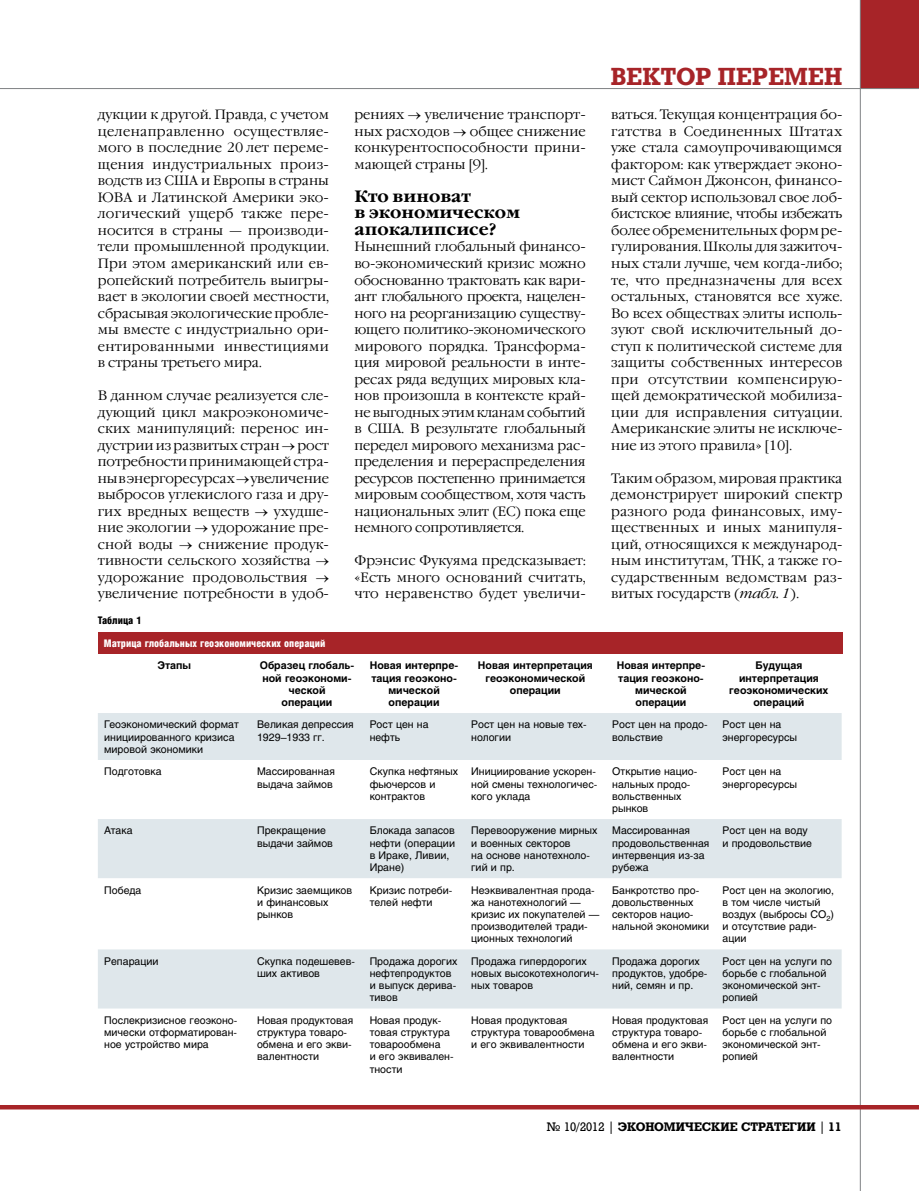
<style>
.page{position:relative;width:919px;height:1191px;background:#fff}
.page>*{position:absolute;margin:0;border:0;box-sizing:border-box;transform-origin:0 0}
.t1{font:700 24px "Rodeo";color:#a72428}
.t2{font:700 16.5px/16.5px "Garamond C";color:#000}
.t3{font:300 13.5px/16.5px "Garamond C";letter-spacing:.01em;color:#000;text-align:justify}
.t4{font:700 12px "Rodeo";color:#000}
.t5{font:12px "Rodeo";color:#000}
.t6{font:10.5px/12.1px "Helios";color:#000}
.t7{font:700 10.5px/12.1px "Helios";color:#000;text-align:center}
.t8{font:900 10.5px "Helios Cond";color:#fff}
.t9{font:900 10.5px "Helios Cond";color:#000}
.s1{font-style:italic}
.s2{font-weight:700}
.s3{font-weight:400}
</style>
<div class="page">
<div style="left:859px;top:0;width:59px;height:89px;background:#a72428"></div>
<hr style="left:0;top:88px;width:918px;height:1px;background:#808284">
<hr style="left:859px;top:0;width:1px;height:1191px;background:#808284">
<hr style="left:0;top:1105px;width:918px;height:4px;background:#a72428">
<div style="left:98px;top:632px;width:744px;height:21px;background:#a72428"></div>
<svg style="left:98px;top:713px;width:743px;height:295px;fill:#dfe7eb"></svg>
<p class="t3" style="left:98px;top:107px;width:233px">дукции к другой. Правда, с учетом целенаправленно осуществляе&shy;мого в последние 20 лет переме&shy;щения индустриальных произ&shy;водств из США и Европы в страны ЮВА и Латинской Америки эко&shy;логический ущерб также пере&shy;носится в страны — производи&shy;тели промышленной продукции.<br>При этом американский или ев&shy;ропейский потребитель выигры&shy;вает в экологии своей местности, сбрасывая экологические пробле&shy;мы вместе с индустриально ори&shy;ентированными инвестициями в страны третьего мира.</p>
<p class="t3" style="left:98px;top:388px;width:233px">В данном случае реализуется сле&shy;дующий цикл макроэкономиче&shy;ских манипуляций: перенос ин&shy;дустрии из развитых стран → рост потребности принимающей стра&shy;ны в энергоресурсах → увеличе-ние выбросов углекислого газа и дру&shy;гих вредных веществ → ухудше&shy;ние экологии → удорожание пре&shy;сной воды → снижение продук&shy;тивности сельского хозяйст-ва → удорожание продовольст-вия → увеличение потребности в удоб-</p>
<p class="t9" style="left:98px;top:614px;width:45px">Таблица 1</p>
<p class="t8" style="left:104px;top:637px;width:223px">Матрица глобальных геоэкономических операций</p>
<p class="t3" style="left:354px;top:107px;width:233px">рениях → увеличение транспорт&shy;ных расходов → общее снижение конкурентоспособности прини&shy;мающей страны [9].</p>
<p class="t2" style="left:354px;top:188px;width:167px">Кто виноват<br>в экономическом апокалипсисе?</p>
<p class="t3" style="left:354px;top:239px;width:233px">Нынешний глобальный финансо&shy;во-экономический кризис можно обоснованно трактовать как вари&shy;ант глобального проекта, нацелен&shy;ного на реорганизацию существу&shy;ющего политико-экономического мирового порядка. Трансформа&shy;ция мировой реальности в инте&shy;ресах ряда ведущих мировых кла&shy;нов произошла в контексте край&shy;не выгодных этим кланам событий в США. В результате глобальный передел мирового механизма рас&shy;пределения и перераспределения ресурсов постепенно принимается мировым сообществом, хотя часть национальных элит (ЕC) пока еще немного сопротивляется.</p>
<p class="t3" style="left:354px;top:553px;width:233px">Фрэнсис Фукуяма предсказывает: «Есть много оснований считать, что неравенство будет увеличи-</p>
<h1 class="t1" style="left:610px;top:62px;width:34px">ВЕКТОР</h1>
<h1 class="t1" style="left:717px;top:62px;width:19px">ПЕРЕМЕН</h1>
<p class="t3" style="left:611px;top:107px;width:233px">ваться. Текущая концентрация бо&shy;гатства в Соединенных Штатах уже стала самоупрочивающимся фактором: как утверждает эконо&shy;мист Саймон Джонсон, финансо&shy;вый сектор использовал свое лоб&shy;бистское влияние, чтобы избежать более обременительных форм ре&shy;гулирования. Школы для зажиточ&shy;ных стали лучше, чем когда-либо; те, что предназначены для всех остальных, становятся все хуже.<br>Во всех обществах элиты исполь&shy;зуют свой исключительный до&shy;ступ к политической системе для защиты собственных интересов при отсутствии компенсирую&shy;щей демократической мобилиза&shy;ции для исправления ситуации.<br>Американские элиты не исключе&shy;ние из этого правила» [10].</p>
<p class="t3" style="left:611px;top:470px;width:233px">Таким образом, мировая практика демонстрирует широкий спектр разного рода финансовых, иму&shy;щественных и иных манипуля&shy;ций, относящихся к международ&shy;ным институтам, ТНК, а также го&shy;сударственным ведомствам раз&shy;витых государств (<span class="s1">табл. 1</span>).</p>
<p class="t7" style="left:157px;top:659px;width:35px">Этапы</p>
<p class="t7" style="left:260px;top:659px;width:96px">Образец глобаль&shy;ной геоэкономи&shy;ческой<br>операции</p>
<p class="t7" style="left:370px;top:659px;width:90px">Новая интерпре&shy;тация геоэконо&shy;мической операции</p>
<p class="t7" style="left:478px;top:659px;width:116px">Новая интерпретация геоэкономической операции</p>
<p class="t7" style="left:616px;top:659px;width:90px">Новая интерпре&shy;тация геоэконо&shy;мической операции</p>
<p class="t7" style="left:729px;top:659px;width:101px">Будущая интерпретация геоэкономических операций</p>
<p class="t6" style="left:104px;top:718px;width:136px">Геоэкономический формат инициированного кризиса мировой экономики</p>
<p class="t6" style="left:257px;top:718px;width:98px">Великая депрессия<br>1929–1933 гг.</p>
<p class="t6" style="left:369px;top:718px;width:60px">Рост цен на нефть</p>
<p class="t6" style="left:471px;top:718px;width:117px">Рост цен на новые тех&shy;нологии</p>
<p class="t6" style="left:612px;top:718px;width:97px">Рост цен на продо&shy;вольствие</p>
<p class="t6" style="left:722px;top:718px;width:76px">Рост цен на энергоресурсы</p>
<p class="t6" style="left:104px;top:765px;width:59px">Подготовка</p>
<p class="t6" style="left:257px;top:765px;width:79px">Массированная выдача займов</p>
<p class="t6" style="left:369px;top:765px;width:90px">Скупка нефтяных фьючерсов и контрактов</p>
<p class="t6" style="left:471px;top:765px;width:127px">Инициирование ускорен&shy;ной смены технологичес&shy;кого уклада</p>
<p class="t6" style="left:612px;top:765px;width:86px">Открытие нацио&shy;нальных продо&shy;вольственных рынков</p>
<p class="t6" style="left:722px;top:765px;width:76px">Рост цен на энергоресурсы</p>
<p class="t6" style="left:104px;top:824px;width:30px">Атака</p>
<p class="t6" style="left:257px;top:824px;width:77px">Прекращение выдачи займов</p>
<p class="t6" style="left:369px;top:824px;width:87px">Блокада запасов нефти (операции в Ираке, Ливии,<br>Иране)</p>
<p class="t6" style="left:471px;top:824px;width:128px">Перевооружение мирных и военных секторов<br>на основе нанотехноло&shy;гий и пр.</p>
<p class="t6" style="left:612px;top:824px;width:99px">Массированная продовольственная интервенция из-за рубежа</p>
<p class="t6" style="left:722px;top:824px;width:91px">Рост цен на воду и продовольствие</p>
<p class="t6" style="left:104px;top:883px;width:39px">Победа</p>
<p class="t6" style="left:257px;top:883px;width:97px">Кризис заемщиков и финансовых рынков</p>
<p class="t6" style="left:369px;top:883px;width:84px">Кризис потреби&shy;телей нефти</p>
<p class="t6" style="left:471px;top:883px;width:130px">Неэквивалентная прода&shy;жа нанотехнологий — кризис их покупателей — производителей тради&shy;ционных технологий</p>
<p class="t6" style="left:612px;top:883px;width:99px">Банкротство про&shy;довольственных секторов нацио&shy;нальной экономики</p>
<p class="t6" style="left:722px;top:883px;width:113px">Рост цен на экологию, в том числе чистый воздух (выбросы СО<sub>2</sub>) и отсутствие ради&shy;ации</p>
<p class="t6" style="left:104px;top:955px;width:56px">Репарации</p>
<p class="t6" style="left:257px;top:955px;width:99px">Скупка подешевев&shy;ших активов</p>
<p class="t6" style="left:369px;top:955px;width:89px">Продажа дорогих нефтепродуктов и выпуск дерива&shy;тивов</p>
<p class="t6" style="left:471px;top:955px;width:129px">Продажа гипердорогих новых высокотехнологич&shy;ных товаров</p>
<p class="t6" style="left:612px;top:955px;width:97px">Продажа дорогих продуктов, удобре&shy;ний, семян и пр.</p>
<p class="t6" style="left:722px;top:955px;width:111px">Рост цен на услуги по борьбе с глобальной экономической энт&shy;ропией</p>
<p class="t6" style="left:104px;top:1014px;width:135px;text-align:justify">Послекризисное геоэконо&shy;мически отформатирован&shy;ное устройство мира</p>
<p class="t6" style="left:257px;top:1014px;width:98px">Новая продуктовая структура товаро&shy;обмена и его экви&shy;валентности</p>
<p class="t6" style="left:369px;top:1014px;width:85px">Новая продук&shy;товая структура товарообмена<br>и его эквивален&shy;тности</p>
<p class="t6" style="left:471px;top:1014px;width:125px">Новая продуктовая структура товарообмена и его эквивалентности</p>
<p class="t6" style="left:612px;top:1014px;width:98px">Новая продуктовая структура товаро&shy;обмена и его экви&shy;валентности</p>
<p class="t6" style="left:722px;top:1014px;width:111px">Рост цен на услуги по борьбе с глобальной экономической энт&shy;ропией</p>
<p class="t5" style="left:547px;top:1120px;width:91px">№ 10/2012 | <span class="s2">ЭКОНОМ</span></p>
<p class="t4" style="left:675px;top:1119px;width:167px">ИЧЕСКИЕ СТРАТЕГИИ <span class="s3">|</span> 11</p>
</div>
